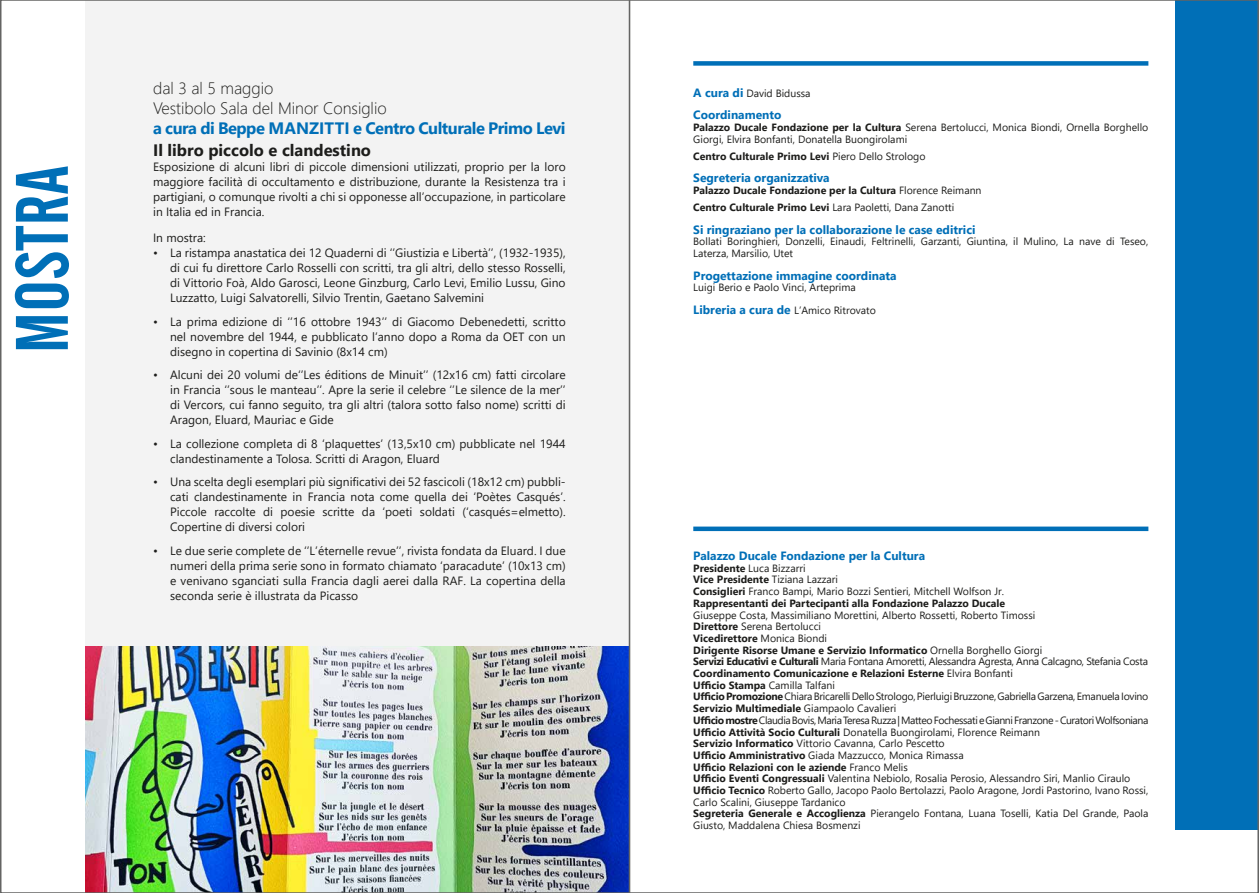
<style>
.page{position:relative;width:1259px;height:893px;background:#fff}
.page>*{position:absolute;margin:0;border:0;box-sizing:border-box;transform-origin:0 0}
.t1{font:73.5px "Alternate Gothic No 2 BT";letter-spacing:.01em;color:#006fb7}
.t2{font:700 16.5px "Segoe UI";letter-spacing:-.03em;color:#006fb7}
.t3{font:300 16.5px/19.8px "Segoe UI";color:#1d1d1b}
.t4{font:700 16.5px "Segoe UI";color:#1d1d1b}
.t5{font:12px/15px "Segoe UI";color:#1d1d1b;text-align:justify}
.t6{font:700 12px "Segoe UI";color:#006fb7}
.t7{font:10.5px/11.7px "Segoe UI";color:#1d1d1b}
.t8{font:700 10.5px/11.7px "Segoe UI";color:#1d1d1b}
.s1{font-weight:700;font-size:12px;color:#006fb7}
.s2{font-weight:700}
.s3{font-weight:400}
</style>
<div class="page">
<div style="left:85px;top:0;width:545px;height:893px;background:#f3f3f3"></div>
<div style="left:1175px;top:0;width:84px;height:829px;background:#006fb7"></div>
<div style="left:693px;top:61px;width:455px;height:5px;background:#006fb7"></div>
<hr style="left:693px;top:527px;width:455px;height:4px;background:#006fb7">
<img style="left:85px;top:646px;width:544px;height:244px">
<hr style="left:629px;top:0;width:1px;height:893px;background:#646463">
<h1 class="t1" style="left:1px;top:353px;width:189px;rotate:-90deg">MOSTRA</h1>
<h2 class="t3" style="left:153px;top:77px;width:235px">dal 3 al 5 maggio<br>Vestibolo Sala del Minor Consiglio</h2>
<h2 class="t2" style="left:153px;top:112px;width:414px">a cura di Beppe MANZITTI e Centro Culturale Primo Levi</h2>
<h2 class="t4" style="left:153px;top:135px;width:219px">Il libro piccolo e clandestino</h2>
<p class="t5" style="left:153px;top:158px;width:414px">Esposizione di alcuni libri di piccole dimensioni utilizzati, proprio per la loro maggiore facilità di occultamento e distribuzione, durante la Resistenza tra i partigiani, o comunque rivolti a chi si opponesse all’occupazione, in particolare in Italia ed in Francia.</p>
<p class="t5" style="left:153px;top:229px;width:54px">In mostra:</p>
<p class="t5" style="left:170px;top:244px;width:397px;text-indent:-17px">• La ristampa anastatica dei 12 Quaderni di ‘’Giustizia e Libertà’’, (1932-1935), di cui fu direttore Carlo Rosselli con scritti, tra gli altri, dello stesso Rosselli, di Vittorio Foà, Aldo Garosci, Leone Ginzburg, Carlo Levi, Emilio Lussu, Gino Luzzatto, Luigi Salvatorelli, Silvio Trentin, Gaetano Salvemini</p>
<p class="t5" style="left:170px;top:313px;width:397px;text-indent:-17px">• La prima edizione di ‘’16 ottobre 1943’’ di Giacomo Debenedetti, scritto nel novembre del 1944, e pubblicato l’anno dopo a Roma da OET con un disegno in copertina di Savinio (8x14 cm)</p>
<p class="t5" style="left:170px;top:366px;width:397px;text-indent:-17px">• Alcuni dei 20 volumi de‘’Les éditions de Minuit’’ (12x16 cm) fatti circolare in Francia ‘’sous le manteau’’. Apre la serie il celebre ‘’Le silence de la mer’’ di Vercors, cui fanno seguito, tra gli altri (talora sotto falso nome) scritti di Aragon, Eluard, Mauriac e Gide</p>
<p class="t5" style="left:170px;top:435px;width:397px;text-indent:-17px">• La collezione completa di 8 ‘plaquettes’ (13,5x10 cm) pubblicate nel 1944 clandestinamente a Tolosa. Scritti di Aragon, Eluard</p>
<p class="t5" style="left:170px;top:473px;width:397px;text-indent:-17px">• Una scelta degli esemplari più significativi dei 52 fascicoli (18x12 cm) pubbli&shy;cati clandestinamente in Francia nota come quella dei ‘Poètes Casqués’.<br>Piccole raccolte di poesie scritte da ‘poeti soldati (‘casqués=elmetto).<br>Copertine di diversi colori</p>
<p class="t5" style="left:170px;top:542px;width:397px;text-indent:-17px">• Le due serie complete de ‘’L’éternelle revue’’, rivista fondata da Eluard. I due numeri della prima serie sono in formato chiamato ‘paracadute’ (10x13 cm) e venivano sganciati sulla Francia dagli aerei dalla RAF. La copertina della seconda serie è illustrata da Picasso</p>
<p class="t7" style="left:693px;top:86px;width:119px"><span class="s1">A cura di</span> David Bidussa</p>
<p class="t6" style="left:693px;top:104px;width:90px">Coordinamento</p>
<p class="t7" style="left:693px;top:121px;width:456px"><span class="s2">Palazzo Ducale Fondazione per la Cultura</span> Serena Bertolucci, Monica Biondi, Ornella Borghello<br>Giorgi, Elvira Bonfanti, Donatella Buongirolami</p>
<p class="t8" style="left:693px;top:150px;width:234px">Centro Culturale Primo Levi <span class="s3">Piero Dello Strologo</span></p>
<p class="t6" style="left:693px;top:167px;width:138px">Segreteria organizzativa</p>
<p class="t8" style="left:693px;top:181px;width:290px;line-height:17.1px">Palazzo Ducale Fondazione per la Cultura <span class="s3">Florence Reimann<br></span>Centro Culturale Primo Levi <span class="s3">Lara Paoletti, Dana Zanotti</span></p>
<p class="t6" style="left:693px;top:218px;width:284px">Si ringraziano per la collaborazione le case editrici</p>
<p class="t7" style="left:693px;top:235px;width:456px">Bollati Boringhieri, Donzelli, Einaudi, Feltrinelli, Garzanti, Giuntina, il Mulino, La nave di Teseo,<br>Laterza, Marsilio, Utet</p>
<p class="t6" style="left:693px;top:264px;width:205px">Progettazione immagine coordinata</p>
<p class="t7" style="left:693px;top:275px;width:184px;line-height:22.5px">Luigi Berio e Paolo Vinci, Arteprima<br><span class="s1">Libreria a cura de</span> L’Amico Ritrovato</p>
<p class="t6" style="left:693px;top:544px;width:233px">Palazzo Ducale Fondazione per la Cultura</p>
<p class="t8" style="left:693px;top:561px;width:313px">Presidente <span class="s3">Luca Bizzarri<br></span>Vice Presidente <span class="s3">Tiziana Lazzari<br></span>Consiglieri <span class="s3">Franco Bampi, Mario Bozzi Sentieri, Mitchell Wolfson Jr.<br></span>Rappresentanti dei Partecipanti alla Fondazione Palazzo Ducale</p>
<p class="t7" style="left:693px;top:608px;width:456px">Giuseppe Costa, Massimiliano Morettini, Alberto Rossetti, Roberto Timossi<br><span class="s2">Direttore</span> Serena Bertolucci<br><span class="s2">Vicedirettore</span> Monica Biondi<br><span class="s2">Dirigente Risorse Umane e Servizio Informatico</span> Ornella Borghello Giorgi<br><span class="s2">Servizi Educativi e Culturali</span> Maria Fontana Amoretti, Alessandra Agresta, Anna Calcagno, Stefania Costa <span class="s2">Coordinamento Comunicazione e Relazioni Esterne</span> Elvira Bonfanti<br><span class="s2">Ufficio Stampa</span> Camilla Talfani<br><span class="s2">Ufficio Promozione</span> Chiara Bricarelli Dello Strologo, Pierluigi Bruzzone, Gabriella Garzena, Emanuela Iovino <span class="s2">Servizio Multimediale</span> Giampaolo Cavalieri<br><span class="s2">Ufficio mostre</span> Claudia Bovis, Maria Teresa Ruzza | Matteo Fochessati e Gianni Franzone - Curatori Wolfsoniana <span class="s2">Ufficio Attività Socio Culturali</span> Donatella Buongirolami, Florence Reimann<br><span class="s2">Servizio Informatico</span> Vittorio Cavanna, Carlo Pescetto<br><span class="s2">Ufficio Amministrativo</span> Giada Mazzucco, Monica Rimassa<br><span class="s2">Ufficio Relazioni con le aziende</span> Franco Melis<br><span class="s2">Ufficio Eventi Congressuali</span> Valentina Nebiolo, Rosalia Perosio, Alessandro Siri, Manlio Ciraulo <span class="s2">Ufficio Tecnico</span> Roberto Gallo, Jacopo Paolo Bertolazzi, Paolo Aragone, Jordi Pastorino, Ivano Rossi, Carlo Scalini, Giuseppe Tardanico<br><span class="s2">Segreteria Generale e Accoglienza</span> Pierangelo Fontana, Luana Toselli, Katia Del Grande, Paola Giusto, Maddalena Chiesa Bosmenzi</p>
</div>
